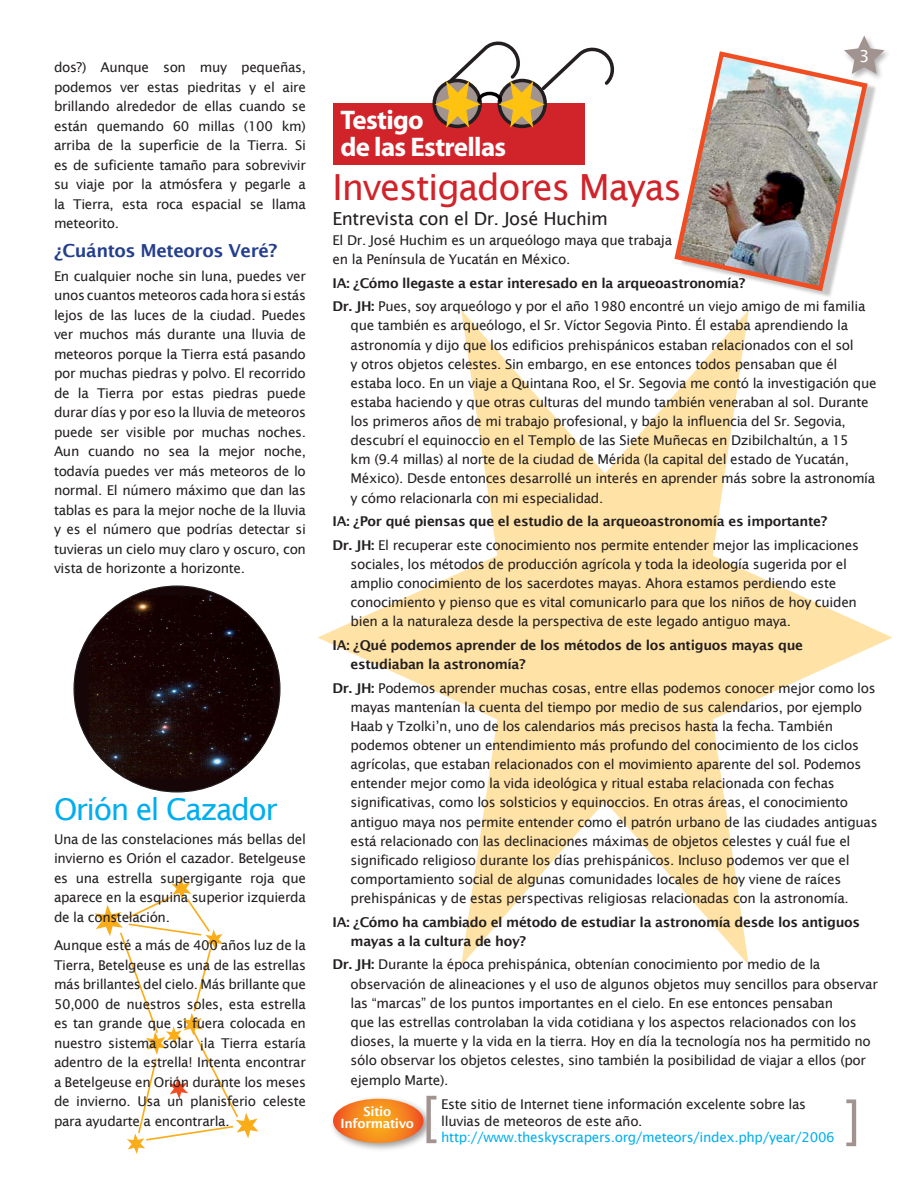
<style>
.page{position:relative;width:918px;height:1188px;background:#fff}
.page>*{position:absolute;margin:0;border:0;box-sizing:border-box;transform-origin:0 0}
.Text_Head{font:51.75px "Lucida Sans";color:#a19390}
.Text_Head-2{font:51px "Lucida Sans";color:#a19390}
.Text{font:36px "Lucida Sans";letter-spacing:-.035em;color:#d1232a}
.Text-2{font:30px "Lucida Sans";letter-spacing:-.05em;color:#00aeef}
.Text-3{font:700 27px/27px "Myriad";letter-spacing:-.025em;color:#fff}
.Text-4{font:18px "Lucida Sans";letter-spacing:-.025em;color:#231f20}
.Text-5{font:600 18px "Lucida Sans";letter-spacing:-.025em;color:#253f8e}
.Text_Bulleted{font:16.5px "Lucida Sans";color:#fff}
.Text_Bulleted-2{font:13.5px/19.2px "Lucida Sans";letter-spacing:-.025em;color:#231f20}
.Text-6{font:13.5px/19.5px "Lucida Sans";letter-spacing:-.025em;color:#231f20;text-align:justify}
.Text_Bulleted_Bold{font:600 13.5px/19.2px "Lucida Sans";letter-spacing:-.025em;color:#231f20}
.Text_Head-3{font:13.5px "Lucida Sans";letter-spacing:-.025em;color:#00aeef}
.Text-7{font:600 12.75px/12px "Lucida Sans";letter-spacing:-.025em;color:#fff;text-align:center}
.s1{font-weight:600}
</style>
<div class="page">
<svg style="left:95px;top:878px;width:164px;height:276px"></svg>
<div style="left:74px;top:586px;width:206px;height:206px;background:#160608;border-radius:50%"></div>
<img style="left:89px;top:595px;width:184px;height:184px">
<svg style="left:318px;top:310px;width:574px;height:655px"></svg>
<div style="left:333px;top:103px;width:251px;height:61px;background:#d1232a"></div>
<svg style="left:435px;top:41px;width:179px;height:87px"></svg>
<div style="left:843px;top:34px;width:49px;height:48px;background:#231f20;opacity:.35"></div>
<svg style="left:844px;top:36px;width:40px;height:38px"></svg>
<div style="left:330px;top:1095px;width:103px;height:58px;background:#231f20;opacity:.45"></div>
<svg style="left:333px;top:1099px;width:91px;height:44px;background:#f29a49"></svg>
<div style="left:679px;top:53px;width:199px;height:245px;background:#231f20;opacity:.25"></div>
<svg style="left:674px;top:49px;width:196px;height:245px"></svg>
<p class="Text-6" style="left:54px;top:58px;width:254px">dos?) Aunque son muy pequeñas, podemos ver estas piedritas y el aire brillando alrededor de ellas cuando se están quemando 60 millas (100 km) arriba de la superficie de la Tierra. Si es de suficiente tamaño para sobrevivir su viaje por la atmósfera y pegarle a la Tierra, esta roca espacial se llama meteorito.</p>
<p class="Text-5" style="left:54px;top:240px;width:225px">¿Cuántos Meteoros Veré?</p>
<p class="Text-6" style="left:54px;top:266px;width:254px">En cualquier noche sin luna, puedes ver unos cuantos meteoros cada hora si estás lejos de las luces de la ciudad. Puedes ver muchos más durante una lluvia de meteoros porque la Tierra está pasando por muchas piedras y polvo. El recorrido de la Tierra por estas piedras puede durar días y por eso la lluvia de meteoros puede ser visible por muchas noches.<br>Aun cuando no sea la mejor noche, todavía puedes ver más meteoros de lo normal. El número máximo que dan las tablas es para la mejor noche de la lluvia y es el número que podrías detectar si tuvieras un cielo muy claro y oscuro, con vista de horizonte a horizonte.</p>
<p class="Text-2" style="left:54px;top:792px;width:225px">Orión el Cazador</p>
<p class="Text-6" style="left:54px;top:829px;width:253px">Una de las constelaciones más bellas del invierno es Orión el cazador. Betelgeuse es una estrella supergigante roja que aparece en la esquina superior izquierda de la constelación.</p>
<p class="Text-6" style="left:54px;top:936px;width:253px">Aunque esté a más de 400 años luz de la Tierra, Betelgeuse es una de las estrellas más brillantes del cielo. Más brillante que 50,000 de nuestros soles, esta estrella es tan grande que si fuera colocada en nuestro sistema solar ¡la Tierra estaría adentro de la estrella! Intenta encontrar a Betelgeuse en Orión durante los meses de invierno. Usa un planisferio celeste para ayudarte a encontrarla.</p>
<p class="Text-3" style="left:341px;top:108px;width:167px">Testigo<br>de las Estrellas</p>
<p class="Text_Bulleted" style="left:859px;top:47px;width:12px">3</p>
<p class="Text" style="left:333px;top:166px;width:351px">Investigadores Mayas</p>
<p class="Text-4" style="left:333px;top:208px;width:277px">Entrevista con el Dr. José Huchim</p>
<p class="Text-6" style="left:333px;top:230px;width:341px">El Dr. José Huchim es un arqueólogo maya que trabaja en la Península de Yucatán en México.</p>
<p class="Text_Bulleted_Bold" style="left:333px;top:273px;width:414px">IA: ¿Cómo llegaste a estar interesado en la arqueoastronomía?</p>
<p class="Text_Bulleted-2" style="left:351px;top:297px;width:528px;text-indent:-18px"><span class="s1">Dr. JH:</span> Pues, soy arqueólogo y por el año 1980 encontré un viejo amigo de mi familia que también es arqueólogo, el Sr. Víctor Segovia Pinto. Él estaba aprendiendo la astronomía y dijo que los edificios prehispánicos estaban relacionados con el sol<br>y otros objetos celestes. Sin embargo, en ese entonces todos pensaban que él estaba loco. En un viaje a Quintana Roo, el Sr. Segovia me contó la investigación que estaba haciendo y que otras culturas del mundo también veneraban al sol. Durante los primeros años de mi trabajo profesional, y bajo la influencia del Sr. Segovia, descubrí el equinoccio en el Templo de las Siete Muñecas en Dzibilchaltún, a 15<br>km (9.4 millas) al norte de la ciudad de Mérida (la capital del estado de Yucatán, México). Desde entonces desarrollé un interés en aprender más sobre la astronomía y cómo relacionarla con mi especialidad.</p>
<p class="Text_Bulleted_Bold" style="left:333px;top:512px;width:496px">IA: ¿Por qué piensas que el estudio de la arqueoastronomía es importante?</p>
<p class="Text_Bulleted-2" style="left:351px;top:535px;width:510px;text-indent:-18px"><span class="s1">Dr. JH:</span> El recuperar este conocimiento nos permite entender mejor las implicaciones sociales, los métodos de producción agrícola y toda la ideología sugerida por el amplio conocimiento de los sacerdotes mayas. Ahora estamos perdiendo este conocimiento y pienso que es vital comunicarlo para que los niños de hoy cuiden bien a la naturaleza desde la perspectiva de este legado antiguo maya.</p>
<p class="Text_Bulleted_Bold" style="left:351px;top:636px;width:454px;text-indent:-18px">IA: ¿Qué podemos aprender de los métodos de los antiguos mayas que estudiaban la astronomía?</p>
<p class="Text_Bulleted-2" style="left:351px;top:678px;width:528px;text-indent:-18px"><span class="s1">Dr. JH:</span> Podemos aprender muchas cosas, entre ellas podemos conocer mejor como los mayas mantenían la cuenta del tiempo por medio de sus calendarios, por ejemplo Haab y Tzolki’n, uno de los calendarios más precisos hasta la fecha. También podemos obtener un entendimiento más profundo del conocimiento de los ciclos agrícolas, que estaban relacionados con el movimiento aparente del sol. Podemos entender mejor como la vida ideológica y ritual estaba relacionada con fechas significativas, como los solsticios y equinoccios. En otras áreas, el conocimiento antiguo maya nos permite entender como el patrón urbano de las ciudades antiguas está relacionado con las declinaciones máximas de objetos celestes y cuál fue el significado religioso durante los días prehispánicos. Incluso podemos ver que el comportamiento social de algunas comunidades locales de hoy viene de raíces prehispánicas y de estas perspectivas religiosas relacionadas con la astronomía.</p>
<p class="Text_Bulleted_Bold" style="left:351px;top:912px;width:511px;text-indent:-18px">IA: ¿Cómo ha cambiado el método de estudiar la astronomía desde los antiguos mayas a la cultura de hoy?</p>
<p class="Text_Bulleted-2" style="left:351px;top:955px;width:529px;text-indent:-18px"><span class="s1">Dr. JH:</span> Durante la época prehispánica, obtenían conocimiento por medio de la observación de alineaciones y el uso de algunos objetos muy sencillos para observar las “marcas” de los puntos importantes en el cielo. En ese entonces pensaban<br>que las estrellas controlaban la vida cotidiana y los aspectos relacionados con los dioses, la muerte y la vida en la tierra. Hoy en día la tecnología nos ha permitido no sólo observar los objetos celestes, sino también la posibilidad de viajar a ellos (por ejemplo Marte).</p>
<p class="Text-7" style="left:341px;top:1106px;width:75px">Sitio<br>Informativo</p>
<p class="Text_Head" style="left:422px;top:1088px;width:18px">[</p>
<p class="Text_Head-2" style="left:844px;top:1092px;width:18px">]</p>
<p class="Text-6" style="left:441px;top:1096px;width:366px;line-height:16.5px">Este sitio de Internet tiene información excelente sobre las lluvias de meteoros de este año.</p>
<p class="Text_Head-3" style="left:441px;top:1130px;width:395px">http://www.theskyscrapers.org/meteors/index.php/year/2006</p>
</div>
